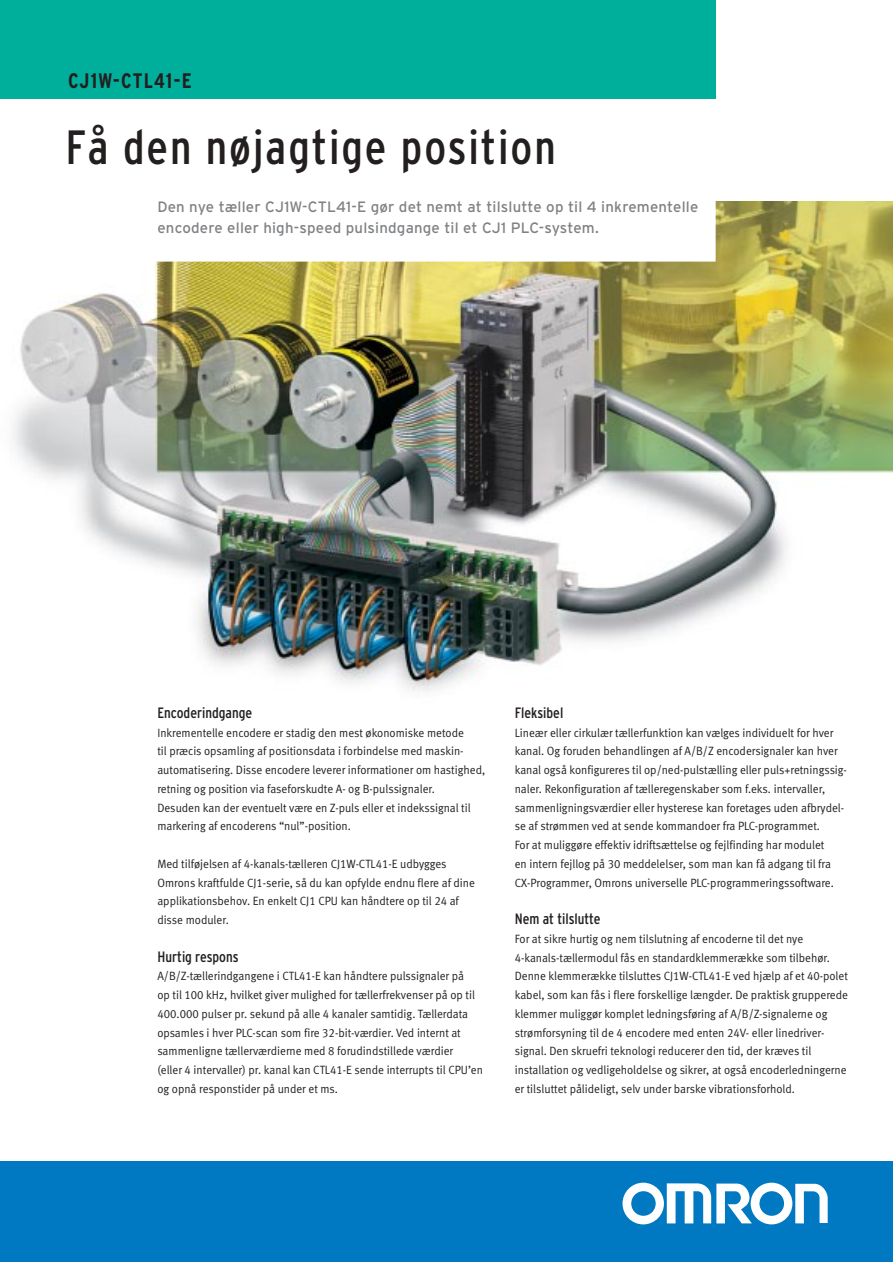
<style>
.page{position:relative;width:893px;height:1262px;background:#fff}
.page>*{position:absolute;margin:0;border:0;box-sizing:border-box;transform-origin:0 0}
.t1{font:condensed 48px "Interstate";letter-spacing:.04em;color:#231f1f}
.t2{font:700 condensed 21px "Interstate";letter-spacing:.05em;color:#231f1f}
.t3{font:15px/21px "Interstate";letter-spacing:.015em;color:#7f8184}
.t4{font:condensed 15px "Interstate";color:#231f1f}
.t5{font:12px/18.8px "Meta Normal LF";color:#231f1f;scale:.95 1}
</style>
<div class="page">
<img style="left:13px;top:201px;width:879px;height:490px">
<div style="left:0;top:0;width:716px;height:99px;background:#00af9b"></div>
<div style="left:0;top:1161px;width:892px;height:100px;background:#0079c2"></div>
<svg style="left:622px;top:1182px;width:205px;height:42px"></svg>
<h2 class="t2" style="left:68px;top:72px;width:125px">CJ1W-CTL41-E</h2>
<h1 class="t1" style="left:65px;top:129px;width:492px">Få den nøjagtige position</h1>
<p class="t3" style="left:157px;top:198px;width:542px">Den nye tæller CJ1W-CTL41-E gør det nemt at tilslutte op til 4 inkrementelle encodere eller high-speed pulsindgange til et CJ1 PLC-system.</p>
<p class="t4" style="left:157px;top:707px;width:96px">Encoderindgange</p>
<p class="t5" style="left:157px;top:724px;width:346px">Inkrementelle encodere er stadig den mest økonomiske metode<br>til præcis opsamling af positionsdata i forbindelse med maskin&shy;automatisering. Disse encodere leverer informationer om hastighed, retning og position via faseforskudte A- og B-pulssignaler.<br>Desuden kan der eventuelt være en Z-puls eller et indekssignal til markering af encoderens “nul”-position.</p>
<p class="t5" style="left:157px;top:855px;width:336px">Med tilføjelsen af 4-kanals-tælleren CJ1W-CTL41-E udbygges Omrons kraftfulde CJ1-serie, så du kan opfylde endnu flere af dine applikationsbehov. En enkelt CJ1 CPU kan håndtere op til 24 af disse moduler.</p>
<p class="t4" style="left:157px;top:950px;width:83px">Hurtig respons</p>
<p class="t5" style="left:157px;top:967px;width:344px">A/B/Z-tællerindgangene i CTL41-E kan håndtere pulssignaler på<br>op til 100 kHz, hvilket giver mulighed for tællerfrekvenser på op til 400.000 pulser pr. sekund på alle 4 kanaler samtidig. Tællerdata opsamles i hver PLC-scan som fire 32-bit-værdier. Ved internt at sammenligne tællerværdierne med 8 forudindstillede værdier<br>(eller 4 intervaller) pr. kanal kan CTL41-E sende interrupts til CPU’en og opnå responstider på under et ms.</p>
<p class="t4" style="left:514px;top:707px;width:50px">Fleksibel</p>
<p class="t5" style="left:514px;top:724px;width:351px">Lineær eller cirkulær tællerfunktion kan vælges individuelt for hver kanal. Og foruden behandlingen af A/B/Z encodersignaler kan hver kanal også konfigureres til op/ned-pulstælling eller puls+retningssig&shy;naler. Rekonfiguration af tælleregenskaber som f.eks. intervaller, sammenligningsværdier eller hysterese kan foretages uden afbrydel&shy;se af strømmen ved at sende kommandoer fra PLC-programmet.<br>For at muliggøre effektiv idriftsættelse og fejlfinding har modulet<br>en intern fejllog på 30 meddelelser, som man kan få adgang til fra CX-Programmer, Omrons universelle PLC-programmeringssoftware.</p>
<p class="t4" style="left:514px;top:913px;width:87px">Nem at tilslutte</p>
<p class="t5" style="left:514px;top:930px;width:352px">For at sikre hurtig og nem tilslutning af encoderne til det nye 4-kanals-tællermodul fås en standardklemmerække som tilbehør.<br>Denne klemmerække tilsluttes CJ1W-CTL41-E ved hjælp af et 40-polet kabel, som kan fås i flere forskellige længder. De praktisk grupperede klemmer muliggør komplet ledningsføring af A/B/Z-signalerne og strømforsyning til de 4 encodere med enten 24V- eller linedriver&shy;signal. Den skruefri teknologi reducerer den tid, der kræves til installation og vedligeholdelse og sikrer, at også encoderledningerne er tilsluttet pålideligt, selv under barske vibrationsforhold.</p>
</div>
